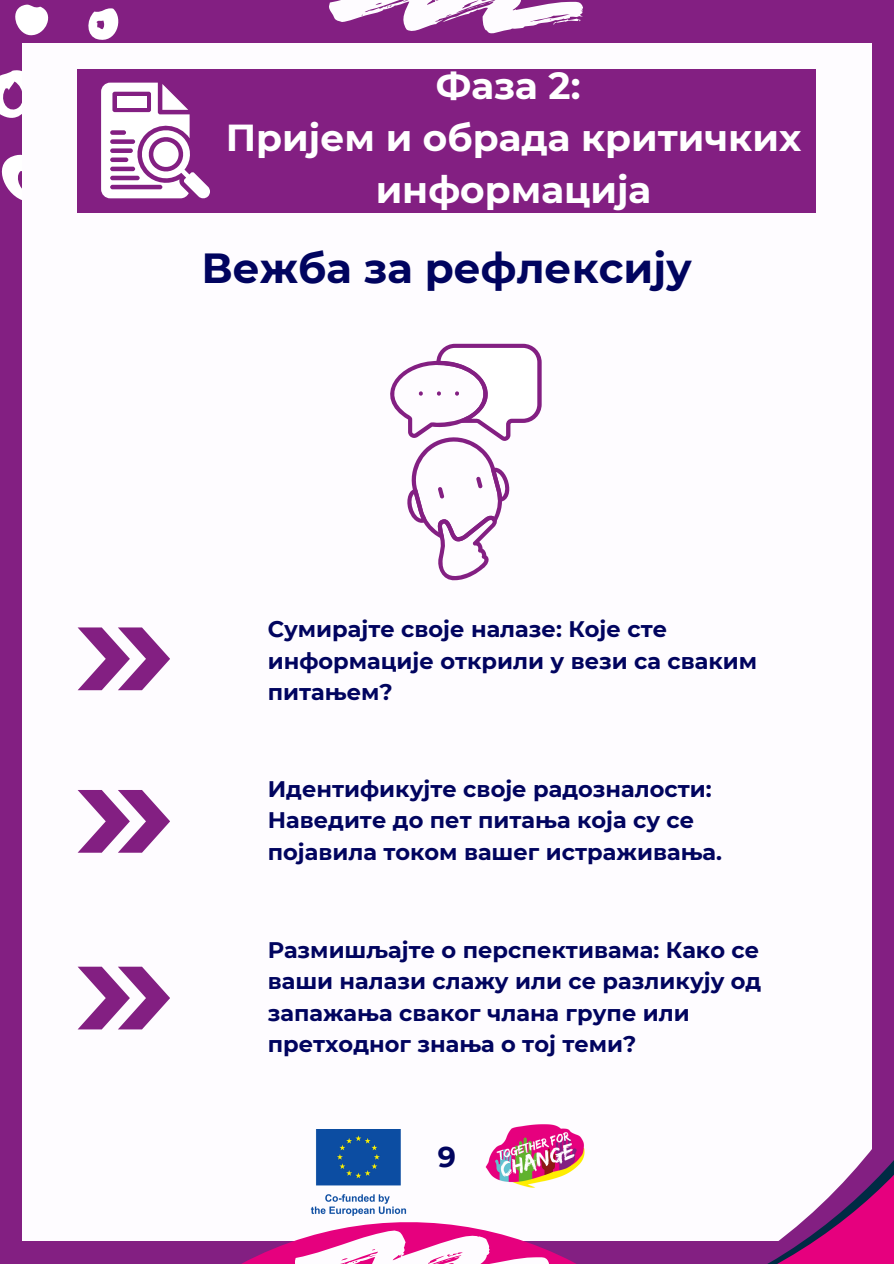
<style>
.page{position:relative;width:894px;height:1264px;background:#fff}
.page>*{position:absolute;margin:0;border:0;box-sizing:border-box;transform-origin:0 0}
.t1{font:700 42px "Montserrat";color:#01045f}
.t2{font:700 37.5px/51.8px "Montserrat";color:#fff;text-align:center}
.t3{font:700 28.5px "Montserrat";color:#01045f}
.t4{font:700 22.5px/31.5px "Montserrat";color:#01045f}
</style>
<div class="page">
<div style="left:0;top:0;width:893px;height:1263px;background:#831f82"></div>
<svg style="left:15px;top:4px;width:34px;height:32px"></svg>
<svg style="left:88px;top:8px;width:31px;height:32px"></svg>
<svg style="left:0;top:64px;width:23px;height:71px"></svg>
<svg style="left:1px;top:152px;width:22px;height:50px"></svg>
<div style="left:23px;top:43px;width:848px;height:1197px;background:#fefcff"></div>
<svg style="left:195px;top:1124px;width:422px;height:139px"></svg>
<svg style="left:329px;top:0;width:253px;height:34px"></svg>
<svg style="left:295px;top:1230px;width:253px;height:33px"></svg>
<div style="left:77px;top:69px;width:738px;height:143px;background:#831f82"></div>
<svg style="left:101px;top:82px;width:109px;height:116px"></svg>
<svg style="left:617px;top:1063px;width:276px;height:200px"></svg>
<svg style="left:390px;top:344px;width:151px;height:237px"></svg>
<svg style="left:78px;top:627px;width:92px;height:63px"></svg>
<svg style="left:78px;top:790px;width:92px;height:62px"></svg>
<svg style="left:78px;top:966px;width:92px;height:63px"></svg>
<p class="t2" style="left:226px;top:60px;width:577px">Фаза 2:<br>Пријем и обрада критичких информација</p>
<p class="t1" style="left:201px;top:242px;width:492px">Вежба за рефлексију</p>
<p class="t4" style="left:268px;top:613px;width:491px">Сумирајте своје налазе: Које сте информације открили у вези са сваким питањем?</p>
<p class="t4" style="left:268px;top:772px;width:455px">Идентификујте своје радозналости:<br>Наведите до пет питања која су се појавила током вашег истраживања.</p>
<h2 class="t4" style="left:268px;top:933px;width:495px">Размишљајте о перспективама: Како се ваши налази слажу или се разликују од запажања сваког члана групе или претходног знања о тој теми?</h2>
<p class="t3" style="left:437px;top:1139px;width:20px">9</p>
</div>
